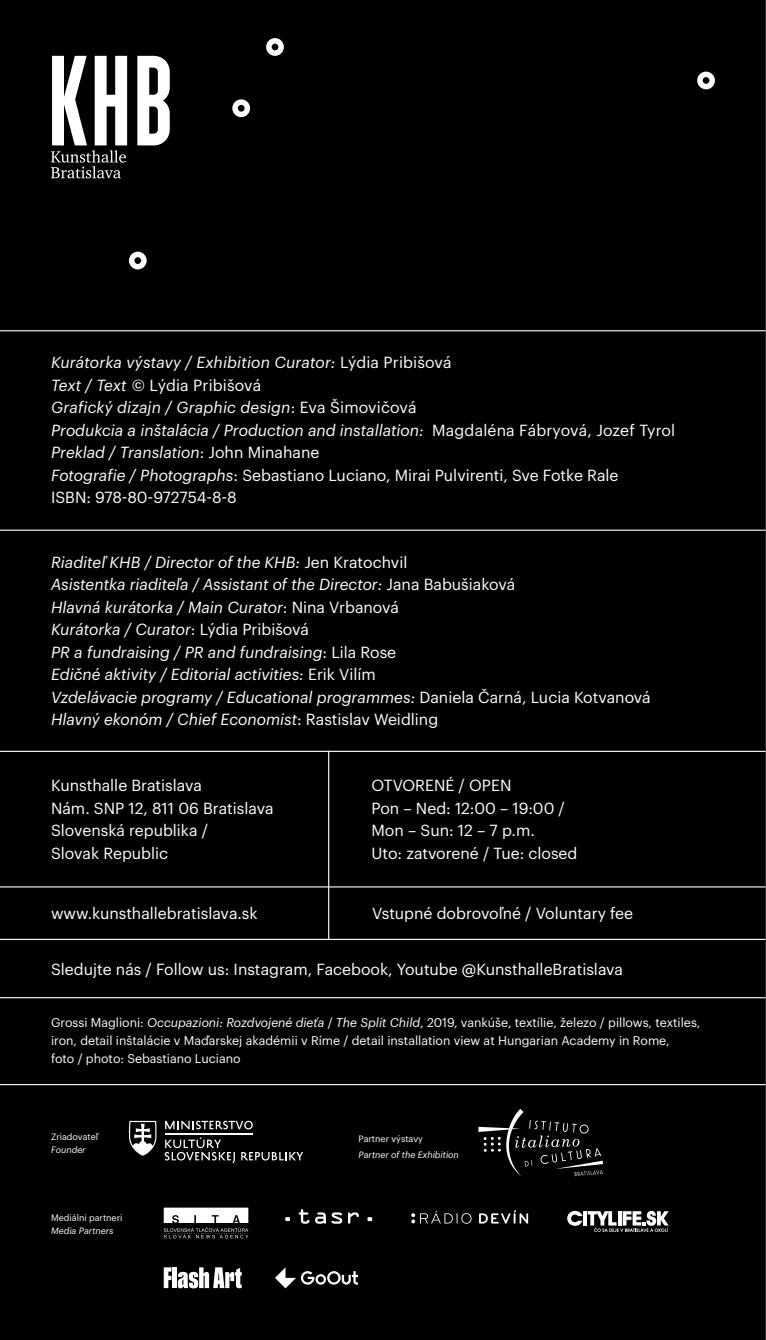
<style>
.page{position:relative;width:766px;height:1340px;background:#fff}
.page>*{position:absolute;margin:0;border:0;box-sizing:border-box;transform-origin:0 0}
.t1{font:italic 15.75px/22.5px "Graphik";color:#fff}
.t2{font:15.75px/22.5px "Graphik";color:#fff}
.t3{font:12.38px/18px "Graphik";color:#fff}
.t4{font:italic 9px "Graphik";color:#fff}
.t5{font:9px "Graphik";color:#fff}
.s1{font-style:normal}
.s2{font-style:italic}
</style>
<div class="page">
<div style="left:0;top:0;width:765px;height:1339px;background:#000"></div>
<hr style="left:0;top:997px;width:765px;height:1px;background:#fff">
<hr style="left:0;top:529px;width:765px;height:2px;background:#fff">
<hr style="left:0;top:330px;width:765px;height:1px;background:#fff">
<svg style="left:51px;top:56px;width:119px;height:122px"></svg>
<div style="left:129px;top:252px;width:18px;height:17px;border:5px solid #fff;border-radius:50%"></div>
<div style="left:232px;top:99px;width:18px;height:18px;border:5px solid #fff;border-radius:50%"></div>
<div style="left:697px;top:72px;width:17px;height:17px;border:5px solid #fff;border-radius:50%"></div>
<div style="left:266px;top:38px;width:18px;height:18px;border:5px solid #fff;border-radius:50%"></div>
<hr style="left:0;top:750px;width:765px;height:2px;background:#fff">
<hr style="left:0;top:938px;width:765px;height:2px;background:#fff">
<hr style="left:0;top:1084px;width:765px;height:1px;background:#fff">
<hr style="left:0;top:886px;width:765px;height:1px;background:#fff">
<hr style="left:328px;top:750px;width:1px;height:190px;background:#fff">
<hr style="left:165px;top:1132px;width:29px;height:2px;background:#fff">
<hr style="left:194px;top:1132px;width:29px;height:2px;background:#fff">
<hr style="left:223px;top:1132px;width:29px;height:2px;background:#fff">
<svg style="left:129px;top:1120px;width:27px;height:35px"></svg>
<svg style="left:165px;top:1120px;width:88px;height:9px"></svg>
<svg style="left:165px;top:1137px;width:70px;height:26px"></svg>
<svg style="left:241px;top:1152px;width:62px;height:8px"></svg>
<svg style="left:478px;top:1109px;width:125px;height:67px"></svg>
<svg style="left:164px;top:1207px;width:84px;height:31px"></svg>
<svg style="left:411px;top:1210px;width:60px;height:13px"></svg>
<svg style="left:479px;top:1210px;width:49px;height:13px"></svg>
<svg style="left:567px;top:1210px;width:101px;height:21px"></svg>
<svg style="left:285px;top:1217px;width:5px;height:4px"></svg>
<svg style="left:298px;top:1209px;width:11px;height:14px"></svg>
<svg style="left:315px;top:1212px;width:27px;height:11px"></svg>
<svg style="left:348px;top:1212px;width:11px;height:11px"></svg>
<svg style="left:367px;top:1217px;width:5px;height:4px"></svg>
<svg style="left:275px;top:1267px;width:83px;height:21px"></svg>
<div style="left:172px;top:1267px;width:5px;height:20px;background:#fff"></div>
<svg style="left:164px;top:1267px;width:7px;height:20px"></svg>
<svg style="left:178px;top:1267px;width:64px;height:21px"></svg>
<hr style="left:765px;top:0;width:1px;height:1339px;background:#575756">
<p class="t1" style="left:51px;top:350px;width:625px">Kurátorka výstavy / Exhibition Curator: <span class="s1">Lýdia Pribišová<br></span>Text / Text <span class="s1">© Lýdia Pribišová<br></span>Grafický dizajn / Graphic design<span class="s1">: Eva Šimovičová<br></span>Produkcia a inštalácia / Production and installation: <span class="s1">Magdaléna Fábryová, Jozef Tyrol </span>Preklad / Translation<span class="s1">: John Minahane<br></span>Fotografie / Photographs<span class="s1">: Sebastiano Luciano, Mirai Pulvirenti, Sve Fotke Rale<br>ISBN: 978-80-972754-8-8</span></p>
<p class="t1" style="left:51px;top:549px;width:601px">Riaditeľ KHB / Director of the KHB: <span class="s1">Jen Kratochvil<br></span>Asistentka riaditeľa / Assistant of the Director: <span class="s1">Jana Babušiaková<br></span>Hlavná kurátorka / Main Curator<span class="s1">: Nina Vrbanová<br></span>Kurátorka / Curator<span class="s1">: Lýdia Pribišová<br></span>PR a fundraising / PR and fundraising<span class="s1">: Lila Rose<br></span>Edičné aktivity / Editorial activities: <span class="s1">Erik Vilím<br></span>Vzdelávacie programy / Educational programmes: <span class="s1">Daniela Čarná, Lucia Kotvanová </span>Hlavný ekonóm / Chief Economist<span class="s1">: Rastislav Weidling</span></p>
<p class="t2" style="left:51px;top:773px;width:224px">Kunsthalle Bratislava<br>Nám. SNP 12, 811 06 Bratislava<br>Slovenská republika /<br>Slovak Republic</p>
<p class="t2" style="left:371px;top:773px;width:207px">OTVORENÉ / OPEN<br>Pon – Ned: 12:00 – 19:00 /<br>Mon – Sun: 12 – 7 p.m.<br>Uto: zatvorené / Tue: closed</p>
<p class="t2" style="left:51px;top:900px;width:208px">www.kunsthallebratislava.sk</p>
<p class="t2" style="left:372px;top:900px;width:262px">Vstupné dobrovoľné / Voluntary fee</p>
<p class="t2" style="left:51px;top:956px;width:573px">Sledujte nás / Follow us: Instagram, Facebook, Youtube @KunsthalleBratislava</p>
<p class="t3" style="left:51px;top:1012px;width:650px">Grossi Maglioni: <span class="s2">Occupazioni: Rozdvojené dieťa</span> / <span class="s2">The Split Child</span>, 2019, vankúše, textílie, železo / pillows, textiles, iron, detail inštalácie v Maďarskej akadémii v Ríme / detail installation view at Hungarian Academy in Rome,<br>foto / photo: Sebastiano Luciano</p>
<p class="t5" style="left:51px;top:1129px;width:49px">Zriadovateľ</p>
<p class="t4" style="left:51px;top:1143px;width:36px">Founder</p>
<p class="t5" style="left:51px;top:1210px;width:73px">Mediálni partneri</p>
<p class="t4" style="left:51px;top:1224px;width:64px">Media Partners</p>
<p class="t5" style="left:358px;top:1132px;width:66px">Partner výstavy</p>
<p class="t4" style="left:358px;top:1147px;width:102px">Partner of the Exhibition</p>
</div>
